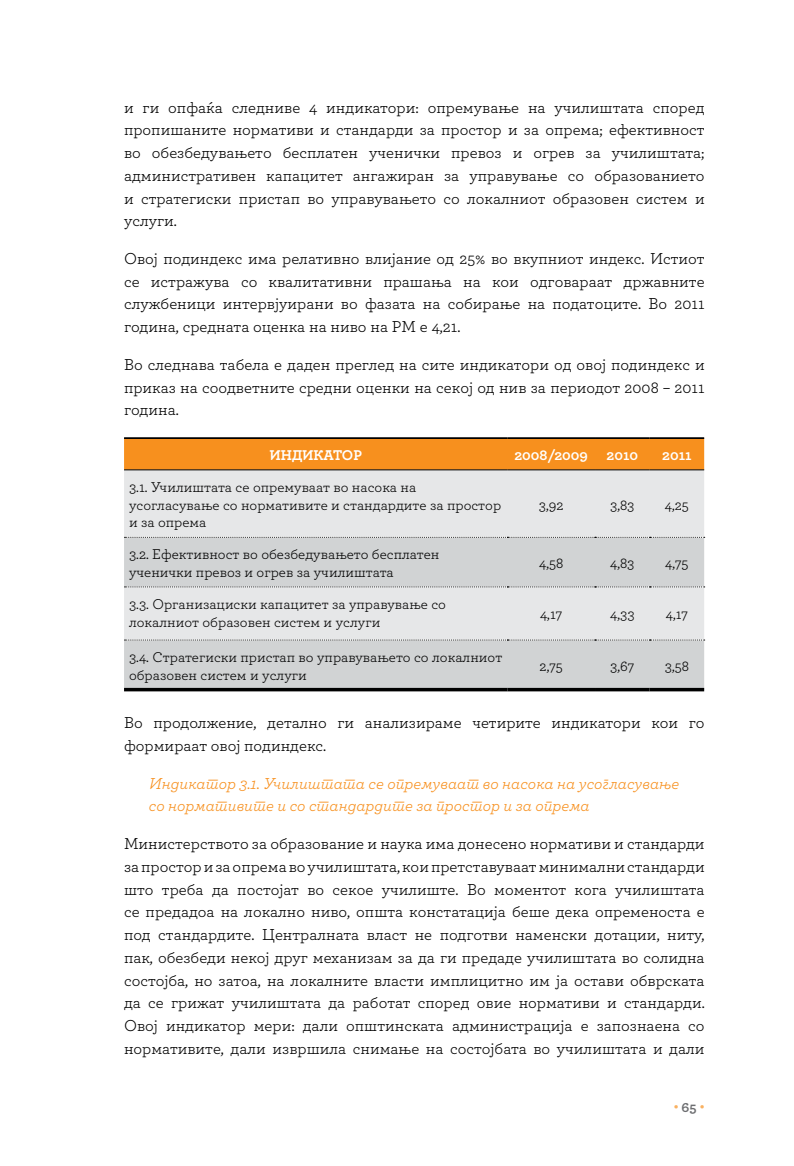
<style>
.page{position:relative;width:794px;height:1166px;background:#fff}
.page>*{position:absolute;margin:0;border:0;box-sizing:border-box;transform-origin:0 0}
.t1{font:16.62px/22.8px "Archer MK";color:#000;text-align:justify}
.t2{font:italic 16.62px/22.8px "Archer MK";color:#f7901e}
.t3{font:14.88px/17.8px "Archer MK";color:#000}
.t4{font:700 14.88px "Archer MK";color:#fff}
.t5{font:700 14px "Archer MK";color:#6d6e71}
</style>
<div class="page">
<div style="left:124px;top:439px;width:580px;height:30px;background:#f7901e"></div>
<div style="left:124px;top:470px;width:580px;height:67px;background:#e6e7e8"></div>
<svg style="left:124px;top:538px;width:580px;height:150px;background:#d7d9da"></svg>
<svg style="left:124px;top:537px;width:580px;height:1px"></svg>
<svg style="left:124px;top:586px;width:580px;height:1px"></svg>
<svg style="left:124px;top:639px;width:580px;height:1px"></svg>
<hr style="left:124px;top:437px;width:383px;height:2px;background:#000">
<hr style="left:507px;top:437px;width:88px;height:2px;background:#000">
<hr style="left:595px;top:437px;width:54px;height:2px;background:#000">
<hr style="left:649px;top:437px;width:55px;height:2px;background:#000">
<hr style="left:124px;top:688px;width:383px;height:3px;background:#000">
<hr style="left:507px;top:688px;width:88px;height:3px;background:#000">
<hr style="left:595px;top:688px;width:54px;height:3px;background:#000">
<hr style="left:649px;top:688px;width:55px;height:3px;background:#000">
<hr style="left:124px;top:469px;width:383px;height:1px;background:#000">
<hr style="left:507px;top:469px;width:88px;height:1px;background:#000">
<hr style="left:595px;top:469px;width:54px;height:1px;background:#000">
<hr style="left:649px;top:469px;width:55px;height:1px;background:#000">
<p class="t1" style="left:124px;top:95px;width:582px">и ги опфаќа следниве 4 индикатори: опремување на училиштата според пропишаните нормативи и стандарди за простор и за опрема; ефективност во обезбедувањето бесплатен ученички превоз и огрев за училиштата; административен капацитет ангажиран за управување со образованието и стратегиски пристап во управувањето со локалниот образовен систем и услуги.</p>
<p class="t1" style="left:124px;top:246px;width:582px">Овој подиндекс има релативно влијание од 25% во вкупниот индекс. Истиот се истражува со квалитативни прашања на кои одговараат државните службеници интервјуирани во фазата на собирање на податоците. Во 2011 година, средната оценка на ниво на РМ е 4,21.</p>
<p class="t1" style="left:124px;top:352px;width:582px">Во следнава табела е даден преглед на сите индикатори од овој подиндекс и приказ на соодветните средни оценки на секој од нив за периодот 2008 – 2011 година.</p>
<p class="t4" style="left:269px;top:443px;width:94px">ИНДИКАТОР</p>
<p class="t4" style="left:514px;top:443px;width:125px">2008/2009 2010</p>
<p class="t4" style="left:662px;top:443px;width:31px">2011</p>
<p class="t3" style="left:129px;top:477px;width:374px">3.1. Училиштата се опремуваат во насока на усогласување со нормативите и стандардите за простор и за опрема</p>
<p class="t3" style="left:539px;top:495px;width:26px">3,92</p>
<p class="t3" style="left:610px;top:495px;width:26px">3,83</p>
<p class="t3" style="left:665px;top:495px;width:26px">4,25</p>
<p class="t3" style="left:129px;top:544px;width:312px">3.2. Ефективност во обезбедувањето бесплатен ученички превоз и огрев за училиштата</p>
<p class="t3" style="left:539px;top:553px;width:26px">4,58</p>
<p class="t3" style="left:610px;top:553px;width:26px">4,83</p>
<p class="t3" style="left:665px;top:553px;width:25px">4,75</p>
<p class="t3" style="left:129px;top:594px;width:318px">3.3. Организациски капацитет за управување со локалниот образовен систем и услуги</p>
<p class="t3" style="left:540px;top:605px;width:24px">4,17</p>
<p class="t3" style="left:610px;top:605px;width:26px">4,33</p>
<p class="t3" style="left:665px;top:605px;width:24px">4,17</p>
<p class="t3" style="left:129px;top:647px;width:375px">3.4. Стратегиски пристап во управувањето со локалниот образовен систем и услуги</p>
<p class="t3" style="left:539px;top:656px;width:25px">2,75</p>
<p class="t3" style="left:610px;top:656px;width:26px">3,67</p>
<p class="t3" style="left:665px;top:656px;width:26px">3,58</p>
<p class="t1" style="left:124px;top:710px;width:582px">Во продолжение, детално ги анализираме четирите индикатори кои го формираат овој подиндекс.</p>
<p class="t2" style="left:149px;top:771px;width:532px">Индикатор 3.1. Училиштата се опремуваат во насока на усогласување со нормативите и со стандардите за простор и за опрема</p>
<p class="t1" style="left:124px;top:831px;width:582px">Министерството за образование и наука има донесено нормативи и стандарди за простор и за опрема во училиштата, кои претставуваат минимални стандарди што треба да постојат во секое училиште. Во моментот кога училиштата се предадоа на локално ниво, општа констатација беше дека опременоста е под стандардите. Централната власт не подготви наменски дотации, ниту, пак, обезбеди некој друг механизам за да ги предаде училиштата во солидна состојба, но затоа, на локалните власти имплицитно им ја остави обврската да се грижат училиштата да работат според овие нормативи и стандарди.<br>Овој индикатор мери: дали општинската администрација е запознаена со нормативите, дали извршила снимање на состојбата во училиштата и дали</p>
<p class="t5" style="left:681px;top:1096px;width:17px">65</p>
</div>
